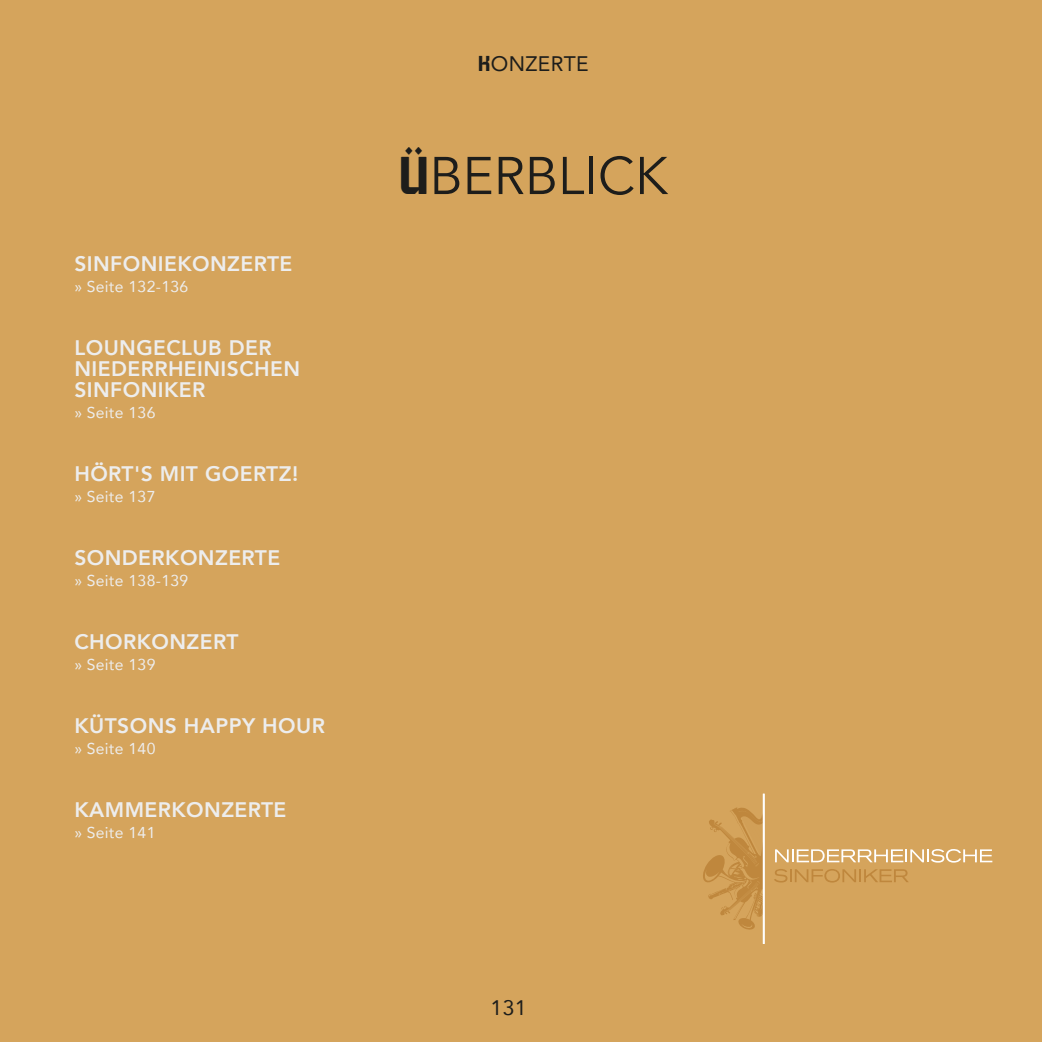
<style>
.page{position:relative;width:1042px;height:1042px;background:#d5a45c}
.page>*{position:absolute;margin:0;border:0;box-sizing:border-box;transform-origin:0 0}
.t1{font:52.5px "Avenir";color:#1d1d1b}
.t2{font:800 21px/21px "Avenir";letter-spacing:.02em;color:#ededed}
.t3{font:21px "Avenir";letter-spacing:.02em;color:#1d1d1b}
.t4{font:15.75px "Avenir";letter-spacing:.02em;color:#ededed}
.s1{font-family:"Moyenage Sans 24";font-size:20.12px}
.s2{font-family:"Moyenage Sans 24";font-size:49.52px}
</style>
<div class="page">
<svg style="left:703px;top:807px;width:60px;height:123px"></svg>
<div style="left:763px;top:794px;width:1px;height:150px;border:1px solid #fff"></div>
<svg style="left:775px;top:849px;width:217px;height:13px"></svg>
<svg style="left:774px;top:869px;width:134px;height:13px"></svg>
<p class="t2" style="left:74px;top:253px;width:219px">SINFONIEKONZERTE</p>
<p class="t4" style="left:74px;top:274px;width:115px">» Seite 132-136</p>
<p class="t2" style="left:74px;top:337px;width:227px">LOUNGECLUB DER<br>NIEDERRHEINISCHEN<br>SINFONIKER</p>
<p class="t4" style="left:74px;top:400px;width:83px">» Seite 136</p>
<p class="t2" style="left:74px;top:463px;width:225px">HÖRT'S MIT GOERTZ!</p>
<p class="t4" style="left:74px;top:484px;width:83px">» Seite 137</p>
<p class="t2" style="left:74px;top:547px;width:207px">SONDERKONZERTE</p>
<p class="t4" style="left:74px;top:568px;width:115px">» Seite 138-139</p>
<p class="t2" style="left:74px;top:631px;width:166px">CHORKONZERT</p>
<p class="t4" style="left:74px;top:652px;width:83px">» Seite 139</p>
<p class="t2" style="left:74px;top:715px;width:252px">KÜTSONS HAPPY HOUR</p>
<p class="t4" style="left:74px;top:736px;width:83px">» Seite 140</p>
<p class="t2" style="left:74px;top:799px;width:213px">KAMMERKONZERTE</p>
<p class="t4" style="left:74px;top:820px;width:83px">» Seite 141</p>
<p class="t3" style="left:478px;top:46px;width:112px"><span class="s1">K</span>ONZERTE</p>
<h1 class="t1" style="left:399px;top:145px;width:271px"><span class="s2">Ü</span>BERBLICK</h1>
<p class="t3" style="left:491px;top:991px;width:37px">131</p>
</div>
